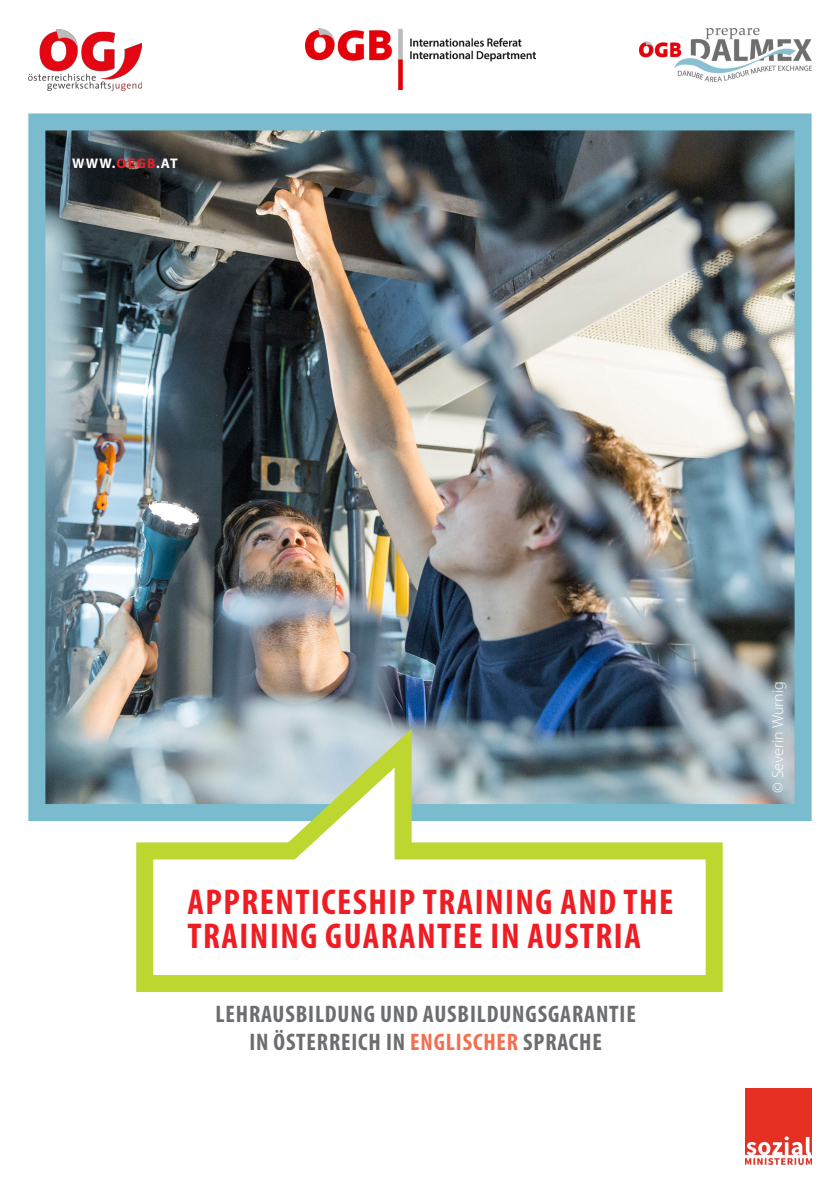
<style>
.page{position:relative;width:840px;height:1191px;background:#fff}
.page>*{position:absolute;margin:0;border:0;box-sizing:border-box;transform-origin:0 0}
.t1{font:700 condensed 36px/34px "Myriad Pro";letter-spacing:.04em;color:#ee1d23}
.Fließtext{font:700 condensed 24px/28px "Myriad Pro";letter-spacing:.035em;color:#6c6d70;text-align:center}
.Fließtext-2{font:300 16px "Myriad Pro";color:#fff}
.t2{font:700 14px "Myriad Pro";letter-spacing:.08em;color:#fff}
.s1{color:#ee1d23}
.s2{color:#f36f51}
</style>
<div class="page">
<img style="left:46px;top:131px;width:747px;height:672px">
<div style="left:28px;top:113px;width:783px;height:708px;border:17px solid #7abcce"></div>
<svg style="left:128px;top:709px;width:602px;height:283px"></svg>
<img style="left:745px;top:1089px;width:66px;height:75px">
<img style="left:639px;top:28px;width:172px;height:54px">
<img style="left:306px;top:28px;width:229px;height:62px">
<img style="left:28px;top:29px;width:114px;height:62px">
<p class="t2" style="left:72px;top:155px;width:107px">WWW.<span class="s1">OEGB</span>.AT</p>
<p class="t1" style="left:187px;top:884px;width:487px">APPRENTICESHIP TRAINING AND THE<br>TRAINING GUARANTEE IN AUSTRIA</p>
<p class="Fließtext" style="left:215px;top:999px;width:421px">LEHRAUSBILDUNG UND AUSBILDUNGSGARANTIE<br>IN ÖSTERREICH IN <span class="s2">ENGLISCHER</span> SPRACHE</p>
<p class="Fließtext-2" style="left:767px;top:792px;width:113px;rotate:-90deg">© Severin Wurnig</p>
</div>
